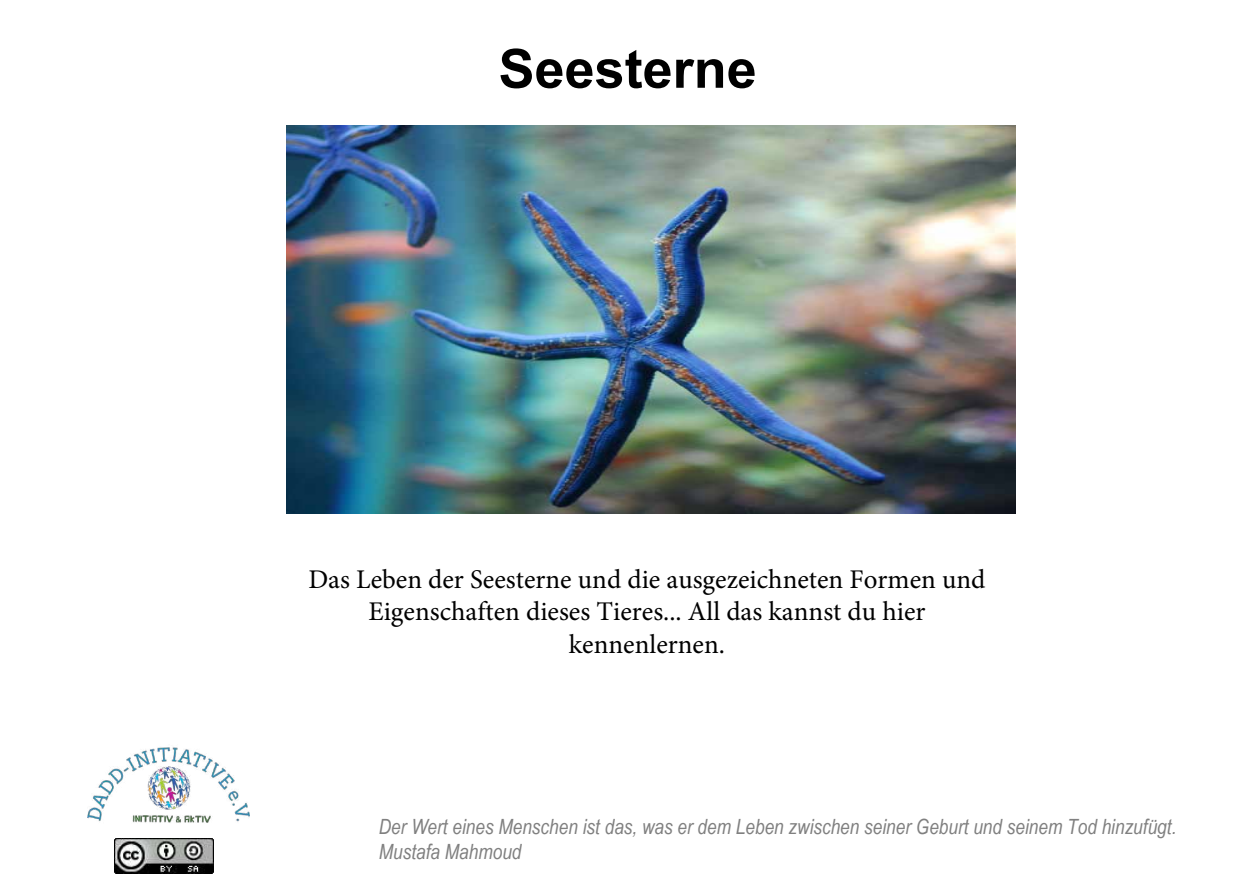
<style>
.page{position:relative;width:1259px;height:893px;background:#fff}
.page>*{position:absolute;margin:0;border:0;box-sizing:border-box;transform-origin:0 0}
.t1{font:700 54px "Arial";color:#000}
.t2{font:27px/32.4px "Minion Pro";color:#000;text-align:center}
.t3{font:italic 21px/25.2px "Arial Narrow";color:#808080}
</style>
<div class="page">
<img style="left:287px;top:126px;width:728px;height:387px">
<img style="left:114px;top:839px;width:100px;height:34px">
<img style="left:87px;top:747px;width:163px;height:76px">
<h1 class="t1" style="left:498px;top:31px;width:260px">Seesterne</h1>
<p class="t2" style="left:308px;top:563px;width:678px">Das Leben der Seesterne und die ausgezeichneten Formen und<br>Eigenschaften dieses Tieres... All das kannst du hier kennenlernen.</p>
<p class="t3" style="left:379px;top:814px;width:799px">Der Wert eines Menschen ist das, was er dem Leben zwischen seiner Geburt und seinem Tod hinzufügt.<br>Mustafa Mahmoud</p>
</div>
